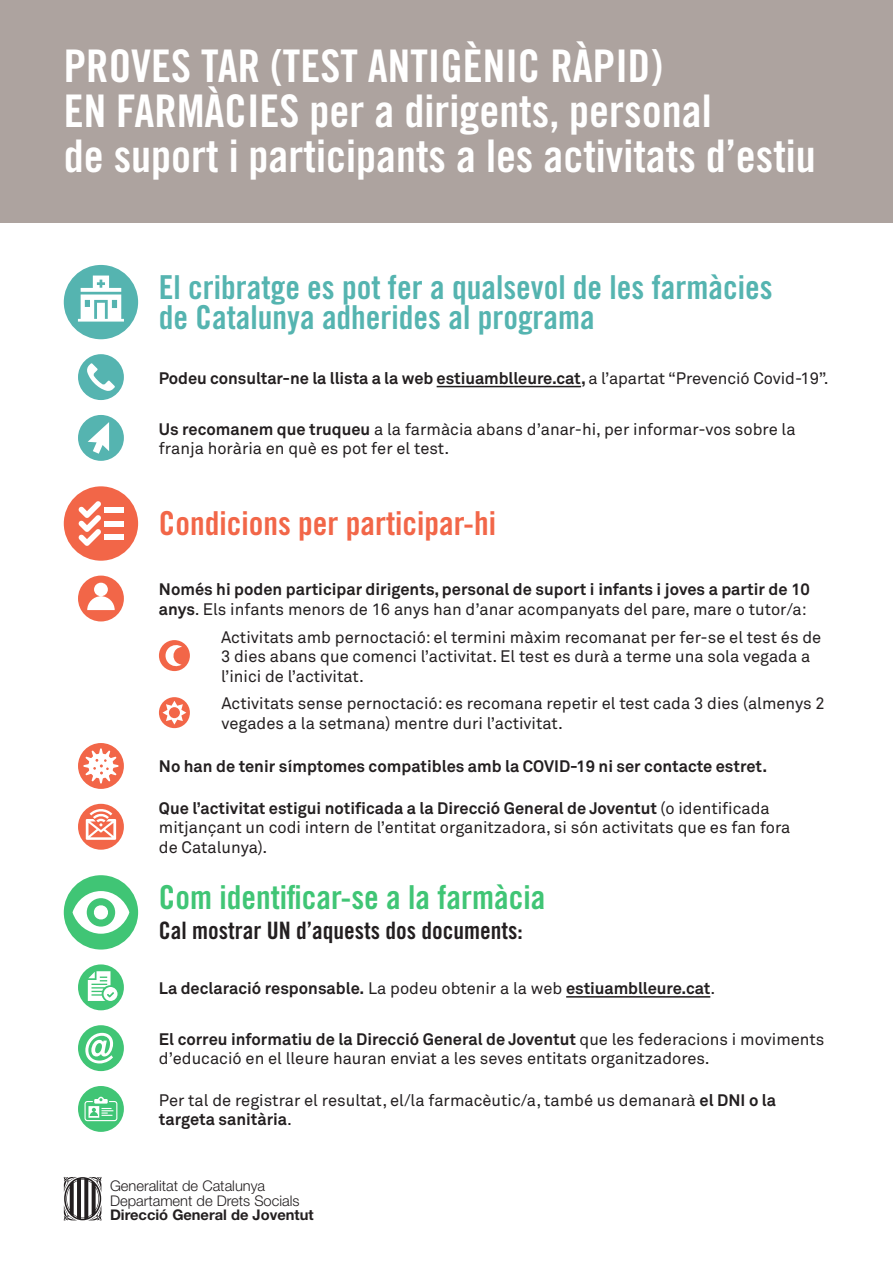
<style>
.page{position:relative;width:893px;height:1263px;background:#fff}
.page>*{position:absolute;margin:0;border:0;box-sizing:border-box;transform-origin:0 0}
.t1{font:45px/45px "Trade Gothic LT Std Bd Cn 20";color:#fff}
.t2{font:33px/30px "Trade Gothic LT Std Bd Cn 20";color:#55b4b0}
.t3{font:33px "Trade Gothic LT Std Bd Cn 20";color:#40c575}
.t4{font:33px "Trade Gothic LT Std Bd Cn 20";color:#f26648}
.t5{font:24px "Trade Gothic LT Std Bd Cn 20";color:#231f20}
.t6{font:16.5px/19.5px "Akkurat Pro";color:#231f20}
.t7{font:700 16.5px/19.5px "Akkurat Pro";color:#231f20}
.t8{font:300 14.7px "Helvetica Neue";color:#231f20}
.t9{font:700 14.7px "Helvetica Neue";color:#231f20}
.s1{font-weight:400}
.s2{font-weight:700}
</style>
<div class="page">
<svg style="left:64px;top:1176px;width:38px;height:45px"></svg>
<div style="left:78px;top:576px;width:46px;height:45px;background:#f26648;border-radius:50%"></div>
<svg style="left:87px;top:583px;width:28px;height:27px"></svg>
<div style="left:64px;top:486px;width:74px;height:75px;background:#f26648;border-radius:50%"></div>
<svg style="left:78px;top:501px;width:23px;height:45px"></svg>
<div style="left:104px;top:507px;width:19px;height:5px;background:#fff"></div>
<div style="left:104px;top:521px;width:19px;height:5px;background:#fff"></div>
<div style="left:104px;top:535px;width:19px;height:5px;background:#fff"></div>
<div style="left:159px;top:697px;width:31px;height:31px;background:#f26648;border-radius:50%"></div>
<svg style="left:162px;top:701px;width:24px;height:24px"></svg>
<div style="left:159px;top:640px;width:31px;height:31px;background:#f26648;border-radius:50%"></div>
<svg style="left:165px;top:645px;width:17px;height:22px"></svg>
<div style="left:0;top:0;width:893px;height:222px;background:#ada39f"></div>
<div style="left:64px;top:265px;width:74px;height:74px;background:#55b4b0;border-radius:50%"></div>
<svg style="left:78px;top:276px;width:46px;height:46px"></svg>
<div style="left:78px;top:415px;width:46px;height:46px;background:#55b4b0;border-radius:50%"></div>
<svg style="left:88px;top:422px;width:21px;height:32px"></svg>
<div style="left:78px;top:743px;width:46px;height:46px;background:#f26648;border-radius:50%"></div>
<svg style="left:83px;top:748px;width:36px;height:35px"></svg>
<div style="left:78px;top:804px;width:46px;height:46px;background:#f26648;border-radius:50%"></div>
<svg style="left:86px;top:807px;width:30px;height:33px"></svg>
<div style="left:78px;top:964px;width:46px;height:46px;background:#40c575;border-radius:50%"></div>
<svg style="left:88px;top:971px;width:30px;height:30px"></svg>
<div style="left:78px;top:1025px;width:46px;height:46px;background:#40c575;border-radius:50%"></div>
<svg style="left:85px;top:1033px;width:28px;height:30px"></svg>
<hr style="left:566px;top:996px;width:144px;height:1px;background:#231f20">
<div style="left:78px;top:354px;width:46px;height:46px;background:#55b4b0;border-radius:50%"></div>
<svg style="left:87px;top:363px;width:28px;height:28px"></svg>
<hr style="left:437px;top:386px;width:144px;height:1px;background:#231f20">
<div style="left:78px;top:1086px;width:46px;height:46px;background:#40c575;border-radius:50%"></div>
<svg style="left:84px;top:1097px;width:33px;height:24px"></svg>
<div style="left:64px;top:875px;width:74px;height:74px;background:#40c575;border-radius:50%"></div>
<svg style="left:73px;top:891px;width:56px;height:43px"></svg>
<p class="t1" style="left:64px;top:44px;width:754px">PROVES TAR (TEST ANTIGÈNIC RÀPID)<br>EN FARMÀCIES per a dirigents, personal<br>de suport i participants a les activitats d’estiu</p>
<p class="t2" style="left:159px;top:272px;width:615px">El cribratge es pot fer a qualsevol de les farmàcies de Catalunya adherides al programa</p>
<p class="t7" style="left:159px;top:368px;width:671px">Podeu consultar-ne la llista a la web estiuamblleure.cat, <span class="s1">a l’apartat “Prevenció Covid-19”.</span></p>
<p class="t6" style="left:159px;top:420px;width:638px"><span class="s2">Us recomanem que truqueu</span> a la farmàcia abans d’anar-hi, per informar-vos sobre la franja horària en què es pot fer el test.</p>
<p class="t4" style="left:159px;top:504px;width:339px">Condicions per participar-hi</p>
<p class="t7" style="left:159px;top:580px;width:652px">Només hi poden participar dirigents, personal de suport i infants i joves a partir de 10 anys<span class="s1">. Els infants menors de 16 anys han d’anar acompanyats del pare, mare o tutor/a:</span></p>
<p class="t6" style="left:221px;top:627px;width:602px">Activitats amb pernoctació: el termini màxim recomanat per fer-se el test és de<br>3 dies abans que comenci l’activitat. El test es durà a terme una sola vegada a l’inici de l’activitat.</p>
<p class="t6" style="left:221px;top:694px;width:605px">Activitats sense pernoctació: es recomana repetir el test cada 3 dies (almenys 2 vegades a la setmana) mentre duri l’activitat.</p>
<p class="t7" style="left:159px;top:757px;width:610px">No han de tenir símptomes compatibles amb la COVID-19 ni ser contacte estret.</p>
<p class="t6" style="left:159px;top:799px;width:633px"><span class="s2">Que l’activitat estigui notificada a la Direcció General de Joventut</span> (o identificada mitjançant un codi intern de l’entitat organitzadora, si són activitats que es fan fora de Catalunya).</p>
<p class="t3" style="left:159px;top:877px;width:388px">Com identificar-se a la farmàcia</p>
<p class="t5" style="left:159px;top:916px;width:365px">Cal mostrar UN d’aquests dos documents:</p>
<p class="t7" style="left:159px;top:978px;width:558px">La declaració responsable. <span class="s1">La podeu obtenir a la web</span> estiuamblleure.cat<span class="s1">.</span></p>
<p class="t6" style="left:159px;top:1030px;width:667px"><span class="s2">El correu informatiu de la Direcció General de Joventut</span> que les federacions i moviments d’educació en el lleure hauran enviat a les seves entitats organitzadores.</p>
<p class="t6" style="left:159px;top:1090px;width:619px">Per tal de registrar el resultat, el/la farmacèutic/a, també us demanarà <span class="s2">el DNI o la targeta sanitària</span>.</p>
<p class="t8" style="left:110px;top:1177px;width:157px">Generalitat de Catalunya</p>
<p class="t8" style="left:110px;top:1191px;width:191px">Departament de Drets Socials</p>
<p class="t9" style="left:110px;top:1206px;width:205px">Direcció General de Joventut</p>
</div>
